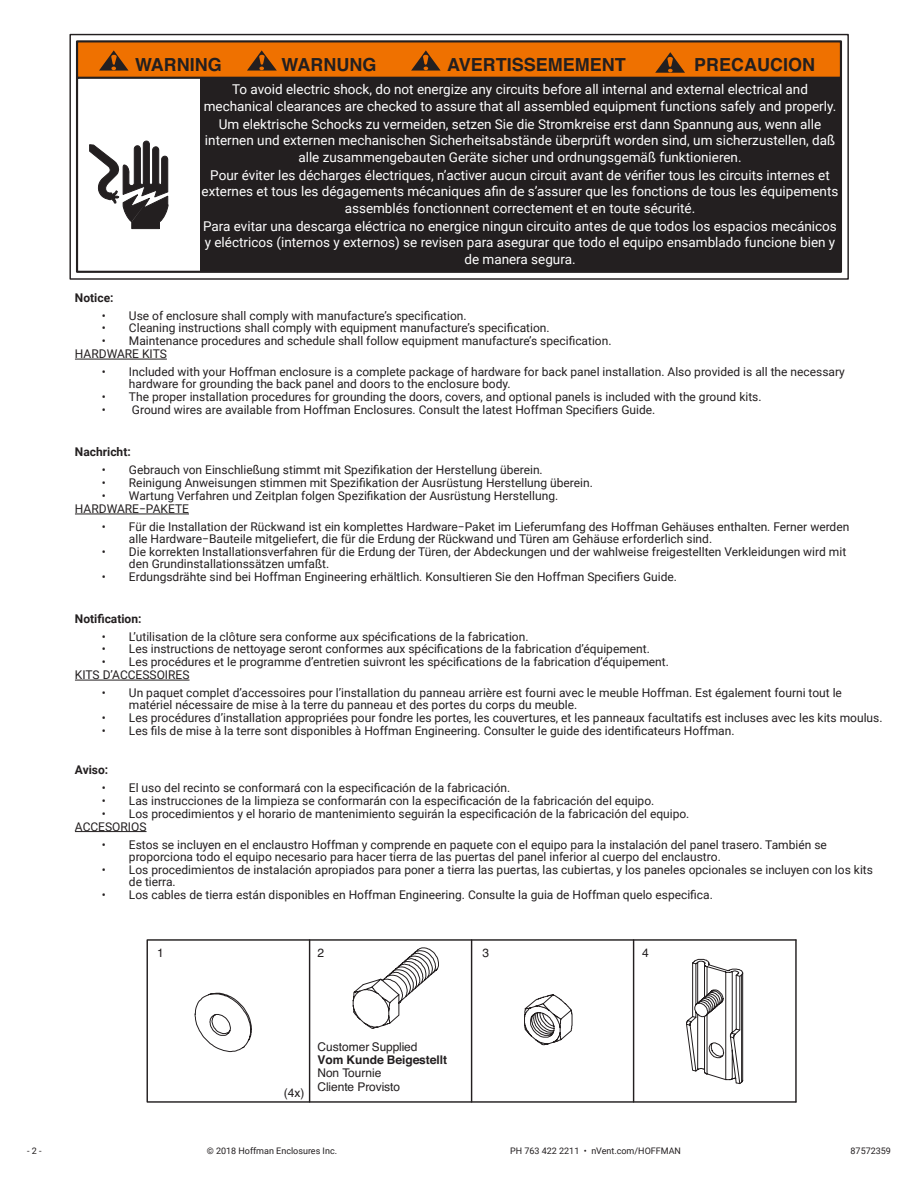
<style>
.page{position:relative;width:918px;height:1188px;background:#fff}
.page>*{position:absolute;margin:0;border:0;box-sizing:border-box;transform-origin:0 0}
.t1{font:700 18px "Helvetica";color:#231f20}
.Warning_Text{font:13.5px/16.5px "Roboto";color:#fff;text-align:center}
.Doc_Paragraph{font:12px/12px "Roboto";color:#231f20}
.t2{font:12px/13.4px "Helvetica";letter-spacing:-.01em;color:#231f20}
.Doc_Paragraph-2{font:700 12px "Roboto";color:#231f20}
.Footer_L{font:9px "Roboto";color:#231f20}
.Footer_R{font:9px "Roboto";color:#231f20}
.s1{font-weight:700}
</style>
<div class="page">
<div style="left:147px;top:939px;width:650px;height:164px;border:1px solid #231f20"></div>
<hr style="left:795px;top:940px;width:2px;height:162px;background:#231f20">
<svg style="left:686px;top:959px;width:58px;height:126px"></svg>
<hr style="left:633px;top:940px;width:1px;height:162px;background:#231f20">
<svg style="left:352px;top:947px;width:221px;height:98px"></svg>
<hr style="left:471px;top:940px;width:1px;height:162px;background:#231f20">
<hr style="left:309px;top:940px;width:1px;height:162px;background:#231f20">
<svg style="left:194px;top:992px;width:58px;height:60px"></svg>
<div style="left:69px;top:34px;width:780px;height:246px;border:1px solid #231f20"></div>
<svg style="left:76px;top:40px;width:766px;height:233px;background:#554031"></svg>
<svg style="left:89px;top:140px;width:79px;height:89px"></svg>
<svg style="left:247px;top:50px;width:30px;height:21px"></svg>
<svg style="left:411px;top:50px;width:30px;height:21px"></svg>
<svg style="left:655px;top:52px;width:30px;height:21px"></svg>
<hr style="left:75px;top:359px;width:92px;height:1px;background:#231f20">
<hr style="left:75px;top:514px;width:114px;height:1px;background:#231f20">
<hr style="left:75px;top:680px;width:115px;height:1px;background:#231f20">
<hr style="left:75px;top:831px;width:72px;height:1px;background:#231f20">
<p class="t1" style="left:135px;top:50px;width:88px">WARNING</p>
<p class="t1" style="left:282px;top:50px;width:96px">WARNUNG</p>
<p class="t1" style="left:447px;top:50px;width:180px">AVERTISSEMEMENT</p>
<p class="t1" style="left:694px;top:50px;width:122px">PRECAUCION</p>
<p class="Warning_Text" style="left:204px;top:81px;width:634px">To avoid electric shock, do not energize any circuits before all internal and external electrical and mechanical clearances are checked to assure that all assembled equipment functions safely and properly.</p>
<p class="Warning_Text" style="left:205px;top:115px;width:632px">Um elektrische Schocks zu vermeiden, setzen Sie die Stromkreise erst dann Spannung aus, wenn alle internen und externen mechanischen Sicherheitsabstände überprüft worden sind, um sicherzustellen, daß alle zusammengebauten Geräte sicher und ordnungsgemäß funktionieren.</p>
<p class="Warning_Text" style="left:202px;top:166px;width:638px">Pour éviter les décharges électriques, n’activer aucun circuit avant de vérifier tous les circuits internes et externes et tous les dégagements mécaniques afin de s’assurer que les fonctions de tous les équipements assemblés fonctionnent correctement et en toute sécurité.</p>
<p class="Warning_Text" style="left:203px;top:217px;width:635px">Para evitar una descarga eléctrica no energice ningun circuito antes de que todos los espacios mecánicos y eléctricos (internos y externos) se revisen para asegurar que todo el equipo ensamblado funcione bien y de manera segura.</p>
<p class="Doc_Paragraph-2" style="left:75px;top:289px;width:40px">Notice:</p>
<p class="Doc_Paragraph" style="left:102px;top:309px;width:366px">• Use of enclosure shall comply with manufacture’s specification.</p>
<p class="Doc_Paragraph" style="left:102px;top:322px;width:449px">• Cleaning instructions shall comply with equipment manufacture’s specification.</p>
<p class="Doc_Paragraph" style="left:102px;top:335px;width:511px">• Maintenance procedures and schedule shall follow equipment manufacture’s specification.</p>
<p class="Doc_Paragraph" style="left:75px;top:347px;width:93px">HARDWARE KITS</p>
<p class="Doc_Paragraph" style="left:129px;top:365px;width:717px;text-indent:-27px">• Included with your Hoffman enclosure is a complete package of hardware for back panel installation. Also provided is all the necessary hardware for grounding the back panel and doors to the enclosure body.</p>
<p class="Doc_Paragraph" style="left:102px;top:390px;width:661px">• The proper installation procedures for grounding the doors, covers, and optional panels is included with the ground kits.</p>
<p class="Doc_Paragraph" style="left:102px;top:403px;width:555px">• Ground wires are available from Hoffman Enclosures. Consult the latest Hoffman Specifiers Guide.</p>
<p class="Doc_Paragraph-2" style="left:75px;top:444px;width:57px">Nachricht:</p>
<p class="Doc_Paragraph" style="left:102px;top:464px;width:442px">• Gebrauch von Einschließung stimmt mit Spezifikation der Herstellung überein.</p>
<p class="Doc_Paragraph" style="left:102px;top:477px;width:492px">• Reinigung Anweisungen stimmen mit Spezifikation der Ausrüstung Herstellung überein.</p>
<p class="Doc_Paragraph" style="left:102px;top:489px;width:458px">• Wartung Verfahren und Zeitplan folgen Spezifikation der Ausrüstung Herstellung.</p>
<p class="Doc_Paragraph" style="left:75px;top:502px;width:116px">HARDWARE−PAKETE</p>
<p class="Doc_Paragraph" style="left:129px;top:520px;width:722px;text-indent:-27px">• Für die Installation der Rückwand ist ein komplettes Hardware−Paket im Lieferumfang des Hoffman Gehäuses enthalten. Ferner werden alle Hardware−Bauteile mitgeliefert, die für die Erdung der Rückwand und Türen am Gehäuse erforderlich sind.</p>
<p class="Doc_Paragraph" style="left:129px;top:545px;width:719px;text-indent:-27px">• Die korrekten Installationsverfahren für die Erdung der Türen, der Abdeckungen und der wahlweise freigestellten Verkleidungen wird mit den Grundinstallationssätzen umfaßt.</p>
<p class="Doc_Paragraph" style="left:102px;top:570px;width:577px">• Erdungsdrähte sind bei Hoffman Engineering erhältlich. Konsultieren Sie den Hoffman Specifiers Guide.</p>
<p class="Doc_Paragraph-2" style="left:75px;top:610px;width:68px">Notification:</p>
<p class="Doc_Paragraph" style="left:102px;top:630px;width:428px">• L’utilisation de la clôture sera conforme aux spécifications de la fabrication.</p>
<p class="Doc_Paragraph" style="left:102px;top:643px;width:550px">• Les instructions de nettoyage seront conformes aux spécifications de la fabrication d’équipement.</p>
<p class="Doc_Paragraph" style="left:102px;top:656px;width:569px">• Les procédures et le programme d’entretien suivront les spécifications de la fabrication d’équipement.</p>
<p class="Doc_Paragraph" style="left:75px;top:668px;width:116px">KITS D’ACCESSOIRES</p>
<p class="Doc_Paragraph" style="left:129px;top:686px;width:715px;text-indent:-27px">• Un paquet complet d’accessoires pour l’installation du panneau arrière est fourni avec le meuble Hoffman. Est également fourni tout le matériel nécessaire de mise à la terre du panneau et des portes du corps du meuble.</p>
<p class="Doc_Paragraph" style="left:102px;top:711px;width:782px">• Les procédures d’installation appropriées pour fondre les portes, les couvertures, et les panneaux facultatifs est incluses avec les kits moulus.</p>
<p class="Doc_Paragraph" style="left:102px;top:724px;width:634px">• Les fils de mise à la terre sont disponibles à Hoffman Engineering. Consulter le guide des identificateurs Hoffman.</p>
<p class="Doc_Paragraph-2" style="left:75px;top:761px;width:35px">Aviso:</p>
<p class="Doc_Paragraph" style="left:102px;top:781px;width:410px">• El uso del recinto se conformará con la especificación de la fabricación.</p>
<p class="Doc_Paragraph" style="left:102px;top:794px;width:554px">• Las instrucciones de la limpieza se conformarán con la especificación de la fabricación del equipo.</p>
<p class="Doc_Paragraph" style="left:102px;top:807px;width:589px">• Los procedimientos y el horario de mantenimiento seguirán la especificación de la fabricación del equipo.</p>
<p class="Doc_Paragraph" style="left:75px;top:820px;width:73px">ACCESORIOS</p>
<p class="Doc_Paragraph" style="left:129px;top:838px;width:700px;text-indent:-27px">• Estos se incluyen en el enclaustro Hoffman y comprende en paquete con el equipo para la instalación del panel trasero. También se proporciona todo el equipo necesario para hacer tierra de las puertas del panel inferior al cuerpo del enclaustro.</p>
<p class="Doc_Paragraph" style="left:129px;top:863px;width:746px;text-indent:-27px">• Los procedimientos de instalación apropiados para poner a tierra las puertas, las cubiertas, y los paneles opcionales se incluyen con los kits de tierra.</p>
<p class="Doc_Paragraph" style="left:102px;top:888px;width:612px">• Los cables de tierra están disponibles en Hoffman Engineering. Consulte la guia de Hoffman quelo especifica.</p>
<p class="t2" style="left:157px;top:946px;width:8px">1</p>
<p class="t2" style="left:318px;top:946px;width:8px">2</p>
<p class="t2" style="left:482px;top:946px;width:8px">3</p>
<p class="t2" style="left:642px;top:946px;width:8px">4</p>
<p class="t2" style="left:284px;top:1086px;width:22px">(4x)</p>
<p class="t2" style="left:318px;top:1040px;width:131px">Customer Supplied<br><span class="s1">Vom Kunde Beigestellt<br></span>Non Tournie<br>Cliente Provisto</p>
<p class="Footer_L" style="left:27px;top:1145px;width:16px">- 2 -</p>
<p class="Footer_L" style="left:207px;top:1145px;width:132px">© 2018 Hoffman Enclosures Inc.</p>
<p class="Footer_L" style="left:510px;top:1145px;width:173px">PH 763 422 2211 • nVent.com/HOFFMAN</p>
<p class="Footer_R" style="left:851px;top:1145px;width:42px">87572359</p>
</div>
